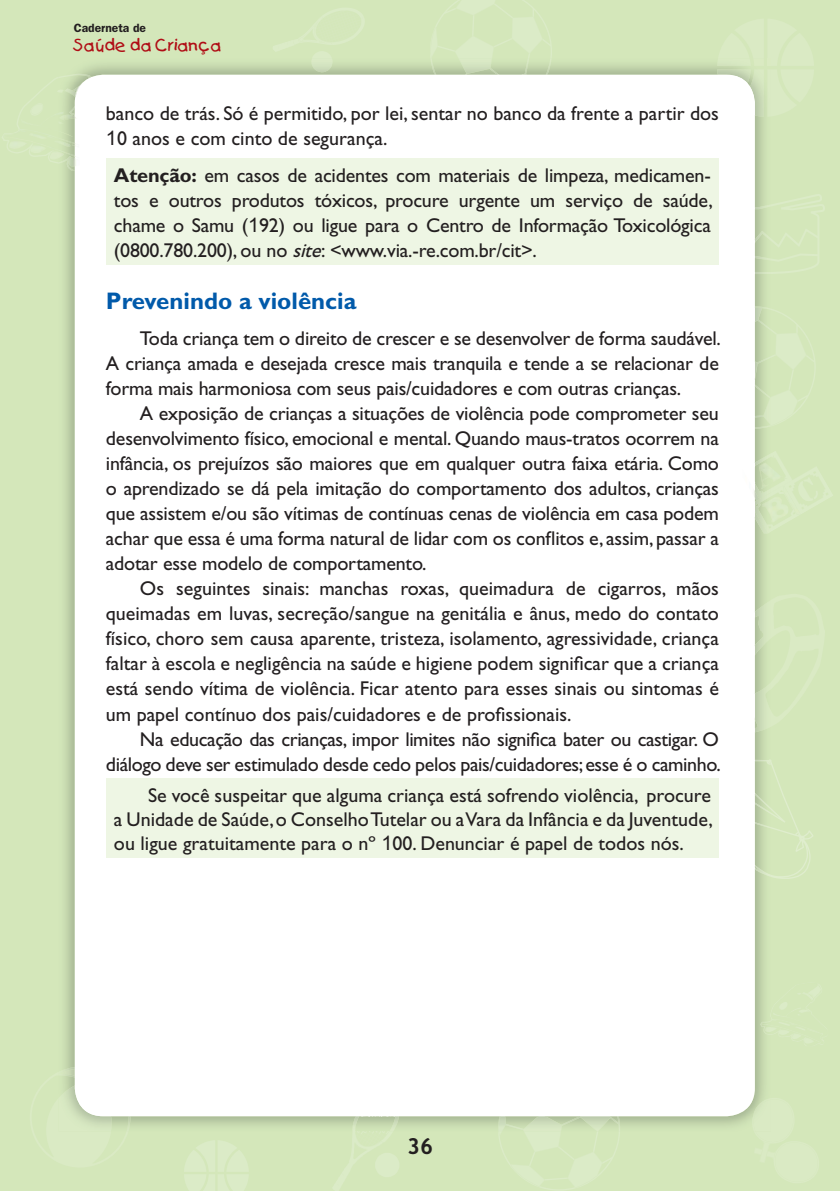
<style>
.page{position:relative;width:840px;height:1191px;background:#fff}
.page>*{position:absolute;margin:0;border:0;box-sizing:border-box;transform-origin:0 0}
.t1{font:700 24px "Gill Sans";color:#015aaa}
.t2{font:700 22px "Trebuchet MS";color:#231f20}
.t3{font:20px/25px "Gill Sans";letter-spacing:-.01em;color:#231f20;text-align:justify}
.t4{font:16px "Kids Plain";color:#b00d15}
.t5{font:600 12px "Franklin Gothic";color:#231f20}
.s1{font-family:"Arial"}
.s2{font-weight:700}
.s3{font-style:italic}
</style>
<div class="page">
<div style="left:0;top:0;width:839px;height:1191px;background:#d4e7ba"></div>
<img style="left:65px;top:65px;width:699px;height:142px">
<div style="left:75px;top:75px;width:679px;height:1041px;background:#fff;border-radius:28px"></div>
<img style="left:754px;top:759px;width:16px;height:118px">
<svg style="left:770px;top:760px;width:42px;height:119px"></svg>
<img style="left:754px;top:793px;width:16px;height:21px">
<svg style="left:677px;top:778px;width:42px;height:80px"></svg>
<svg style="left:717px;top:65px;width:47px;height:51px"></svg>
<svg style="left:184px;top:1141px;width:64px;height:50px"></svg>
<img style="left:65px;top:74px;width:27px;height:96px">
<svg style="left:75px;top:102px;width:17px;height:68px"></svg>
<svg style="left:2px;top:78px;width:55px;height:60px"></svg>
<img style="left:497px;top:1116px;width:122px;height:10px">
<img style="left:562px;top:1117px;width:17px;height:8px">
<img style="left:505px;top:1123px;width:17px;height:6px">
<img style="left:579px;top:1117px;width:31px;height:14px">
<img style="left:522px;top:1117px;width:40px;height:14px">
<img style="left:498px;top:1116px;width:7px;height:15px">
<svg style="left:499px;top:1116px;width:119px;height:1px"></svg>
<svg style="left:499px;top:1132px;width:120px;height:58px"></svg>
<img style="left:430px;top:59px;width:121px;height:16px">
<img style="left:492px;top:59px;width:37px;height:14px">
<img style="left:458px;top:59px;width:34px;height:14px">
<svg style="left:431px;top:0;width:120px;height:58px"></svg>
<svg style="left:434px;top:73px;width:113px;height:2px"></svg>
<svg style="left:754px;top:306px;width:61px;height:122px"></svg>
<svg style="left:770px;top:194px;width:54px;height:80px"></svg>
<img style="left:754px;top:204px;width:16px;height:70px">
<svg style="left:718px;top:207px;width:1px;height:58px"></svg>
<img style="left:751px;top:1098px;width:12px;height:19px">
<svg style="left:384px;top:1132px;width:15px;height:45px"></svg>
<img style="left:352px;top:1116px;width:47px;height:15px">
<svg style="left:355px;top:1116px;width:44px;height:3px"></svg>
<img style="left:311px;top:59px;width:21px;height:13px">
<svg style="left:273px;top:8px;width:91px;height:50px"></svg>
<svg style="left:65px;top:1067px;width:65px;height:59px"></svg>
<svg style="left:754px;top:450px;width:79px;height:84px"></svg>
<img style="left:754px;top:600px;width:10px;height:132px">
<div style="left:106px;top:159px;width:612px;height:106px;background:#eef6e4"></div>
<div style="left:106px;top:778px;width:612px;height:79px;background:#eef6e4"></div>
<img style="left:332px;top:1124px;width:52px;height:67px">
<img style="left:759px;top:982px;width:65px;height:64px">
<img style="left:754px;top:462px;width:46px;height:61px">
<img style="left:3px;top:112px;width:89px;height:53px">
<img style="left:57px;top:76px;width:37px;height:26px">
<p class="t5" style="left:74px;top:24px;width:74px">Caderneta de</p>
<p class="t4" style="left:74px;top:36px;width:149px">Saúde da Criança</p>
<p class="t3" style="left:106px;top:103px;width:614px">banco de trás. Só é permitido, por lei, sentar no banco da frente a partir dos<br><span class="s1">1</span>0 anos e com cinto de segurança.</p>
<p class="t3" style="left:114px;top:165px;width:600px"><span class="s2">Atenção:</span> em casos de acidentes com materiais de limpeza, medicamen&shy;tos e outros produtos tóxicos, procure urgente um serviço de saúde, chame o Samu (<span class="s1">1</span>92) ou ligue para o Centro de Informação Toxicológica (0800.780.200), ou no <span class="s3">site</span>: &lt;www.via.-re.com.br/cit&gt;.</p>
<p class="t1" style="left:106px;top:293px;width:252px">Prevenindo a violência</p>
<p class="t3" style="left:140px;top:328px;width:582px">Toda criança tem o direito de crescer e se desenvolver de forma saudável.</p>
<p class="t3" style="left:106px;top:353px;width:614px">A criança amada e desejada cresce mais tranquila e tende a se relacionar de</p>
<p class="t3" style="left:106px;top:378px;width:576px">forma mais harmoniosa com seus pais/cuidadores e com outras crianças.</p>
<p class="t3" style="left:140px;top:403px;width:580px">A exposição de crianças a situações de violência pode comprometer seu</p>
<p class="t3" style="left:106px;top:428px;width:614px">desenvolvimento físico, emocional e mental. Quando maus-tratos ocorrem na</p>
<p class="t3" style="left:106px;top:453px;width:614px">infância, os prejuízos são maiores que em qualquer outra faixa etária. Como</p>
<p class="t3" style="left:106px;top:478px;width:614px">o aprendizado se dá pela imitação do comportamento dos adultos, crianças</p>
<p class="t3" style="left:106px;top:503px;width:614px">que assistem e/ou são vítimas de contínuas cenas de violência em casa podem</p>
<p class="t3" style="left:106px;top:528px;width:614px">achar que essa é uma forma natural de lidar com os conflitos e, assim, passar a</p>
<p class="t3" style="left:106px;top:553px;width:322px">adotar esse modelo de comportamento.</p>
<p class="t3" style="left:140px;top:578px;width:580px">Os seguintes sinais: manchas roxas, queimadura de cigarros, mãos</p>
<p class="t3" style="left:106px;top:603px;width:614px">queimadas em luvas, secreção/sangue na genitália e ânus, medo do contato</p>
<p class="t3" style="left:106px;top:628px;width:614px">físico, choro sem causa aparente, tristeza, isolamento, agressividade, criança</p>
<p class="t3" style="left:106px;top:653px;width:614px">faltar à escola e negligência na saúde e higiene podem significar que a criança</p>
<p class="t3" style="left:106px;top:678px;width:614px">está sendo vítima de violência. Ficar atento para esses sinais ou sintomas é</p>
<p class="t3" style="left:106px;top:703px;width:467px">um papel contínuo dos pais/cuidadores e de profissionais.</p>
<p class="t3" style="left:140px;top:728px;width:580px">Na educação das crianças, impor limites não significa bater ou castigar. O</p>
<p class="t3" style="left:106px;top:753px;width:616px">diálogo deve ser estimulado desde cedo pelos pais/cuidadores; esse é o caminho.</p>
<p class="t3" style="left:114px;top:785px;width:600px;line-height:24px;text-indent:34px">Se você suspeitar que alguma criança está sofrendo violência, procure a Unidade de Saúde, o Conselho Tutelar ou a Vara da Infância e da Juventude, ou ligue gratuitamente para o nº <span class="s1">1</span>00. Denunciar é papel de todos nós.</p>
<p class="t2" style="left:407px;top:1133px;width:27px">36</p>
</div>
